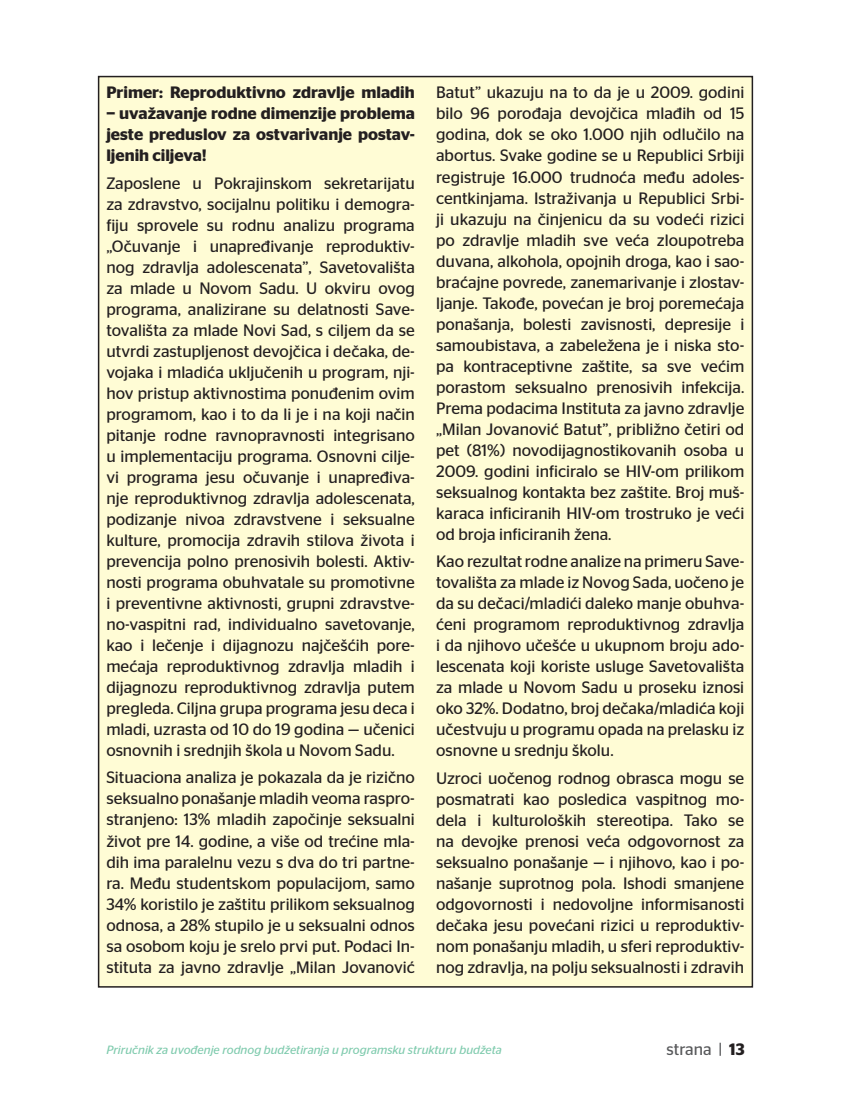
<style>
.page{position:relative;width:851px;height:1106px;background:#fff}
.page>*{position:absolute;margin:0;border:0;box-sizing:border-box;transform-origin:0 0}
.t1{font:16.5px/21px "Stag Sans";color:#231f20;text-align:justify}
.t2{font:600 16.5px/21px "Stag Sans";color:#231f20;text-align:justify}
.t3{font:16.5px "Stag Sans";color:#58595b}
.t4{font:italic 12px "Stag Sans";color:#80cbae}
.s1{font-weight:600;color:#231f20}
</style>
<div class="page">
<div style="left:99px;top:77px;width:653px;height:909px;background:#fffcd5"></div>
<p class="t2" style="left:106px;top:82px;width:310px">Primer: Reproduktivno zdravlje mladih − uvažavanje rodne dimenzije problema jeste preduslov za ostvarivanje postav&shy;ljenih ciljeva!</p>
<p class="t1" style="left:106px;top:172px;width:310px">Zaposlene u Pokrajinskom sekretarijatu za zdravstvo, socijalnu politiku i demogra&shy;fiju sprovele su rodnu analizu programa „Očuvanje i unapređivanje reproduktiv&shy;nog zdravlja adolescenata”, Savetovališta za mlade u Novom Sadu. U okviru ovog programa, analizirane su delatnosti Save&shy;tovališta za mlade Novi Sad, s ciljem da se utvrdi zastupljenost devojčica i dečaka, de&shy;vojaka i mladića uključenih u program, nji&shy;hov pristup aktivnostima ponuđenim ovim programom, kao i to da li je i na koji način pitanje rodne ravnopravnosti integrisano u implementaciju programa. Osnovni cilje&shy;vi programa jesu očuvanje i unapređiva&shy;nje reproduktivnog zdravlja adolescenata, podizanje nivoa zdravstvene i seksualne kulture, promocija zdravih stilova života i prevencija polno prenosivih bolesti. Aktiv&shy;nosti programa obuhvatale su promotivne i preventivne aktivnosti, grupni zdravstve&shy;no-vaspitni rad, individualno savetovanje, kao i lečenje i dijagnozu najčešćih pore&shy;mećaja reproduktivnog zdravlja mladih i dijagnozu reproduktivnog zdravlja putem pregleda. Ciljna grupa programa jesu deca i mladi, uzrasta od 10 do 19 godina — učenici osnovnih i srednjih škola u Novom Sadu.</p>
<p class="t1" style="left:106px;top:767px;width:310px">Situaciona analiza je pokazala da je rizično seksualno ponašanje mladih veoma raspro&shy;stranjeno: 13% mladih započinje seksualni život pre 14. godine, a više od trećine mla&shy;dih ima paralelnu vezu s dva do tri partne&shy;ra. Među studentskom populacijom, samo 34% koristilo je zaštitu prilikom seksualnog odnosa, a 28% stupilo je u seksualni odnos sa osobom koju je srelo prvi put. Podaci In&shy;stituta za javno zdravlje „Milan Jovanović</p>
<p class="t1" style="left:436px;top:82px;width:310px">Batut” ukazuju na to da je u 2009. godini bilo 96 porođaja devojčica mlađih od 15 godina, dok se oko 1.000 njih odlučilo na abortus. Svake godine se u Republici Srbiji registruje 16.000 trudnoća među adoles&shy;centkinjama. Istraživanja u Republici Srbi&shy;ji ukazuju na činjenicu da su vodeći rizici po zdravlje mladih sve veća zloupotreba duvana, alkohola, opojnih droga, kao i sao&shy;braćajne povrede, zanemarivanje i zlostav&shy;ljanje. Takođe, povećan je broj poremećaja ponašanja, bolesti zavisnosti, depresije i samoubistava, a zabeležena je i niska sto&shy;pa kontraceptivne zaštite, sa sve većim porastom seksualno prenosivih infekcija.<br>Prema podacima Instituta za javno zdravlje „Milan Jovanović Batut”, približno četiri od pet (81%) novodijagnostikovanih osoba u 2009. godini inficiralo se HIV-om prilikom seksualnog kontakta bez zaštite. Broj muš&shy;karaca inficiranih HIV-om trostruko je veći od broja inficiranih žena.</p>
<p class="t1" style="left:436px;top:550px;width:309px">Kao rezultat rodne analize na primeru Save&shy;tovališta za mlade iz Novog Sada, uočeno je da su dečaci/mladići daleko manje obuhva&shy;ćeni programom reproduktivnog zdravlja i da njihovo učešće u ukupnom broju ado&shy;lescenata koji koriste usluge Savetovališta za mlade u Novom Sadu u proseku iznosi oko 32%. Dodatno, broj dečaka/mladića koji učestvuju u programu opada na prelasku iz osnovne u srednju školu.</p>
<p class="t1" style="left:436px;top:767px;width:309px">Uzroci uočenog rodnog obrasca mogu se posmatrati kao posledica vaspitnog mo&shy;dela i kulturoloških stereotipa. Tako se na devojke prenosi veća odgovornost za seksualno ponašanje — i njihovo, kao i po&shy;našanje suprotnog pola. Ishodi smanjene odgovornosti i nedovoljne informisanosti dečaka jesu povećani rizici u reproduktiv&shy;nom ponašanju mladih, u sferi reproduktiv&shy;nog zdravlja, na polju seksualnosti i zdravih</p>
<p class="t4" style="left:106px;top:1043px;width:397px">Priručnik za uvođenje rodnog budžetiranja u programsku strukturu budžeta</p>
<p class="t3" style="left:666px;top:1040px;width:80px">strana | <span class="s1">13</span></p>
</div>
